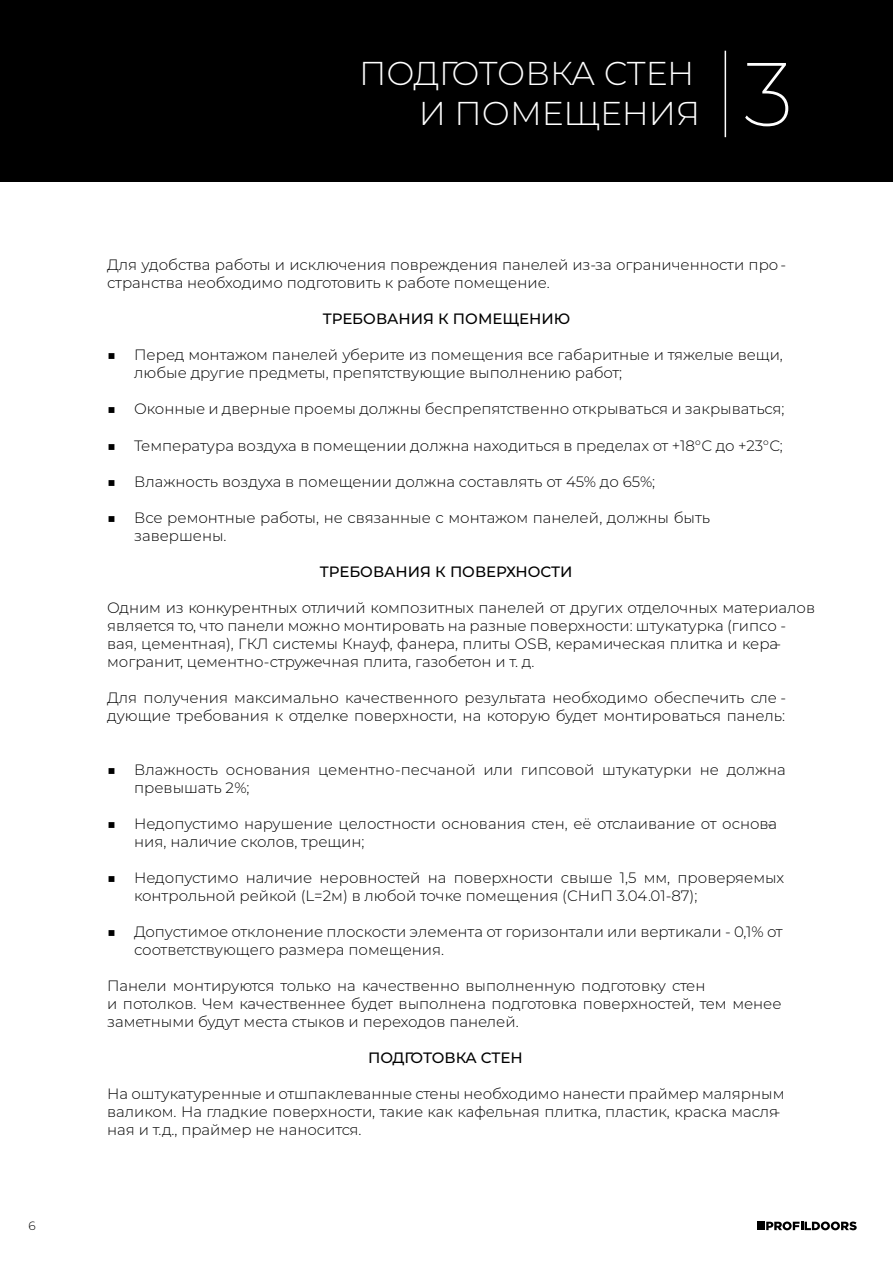
<style>
.page{position:relative;width:893px;height:1262px;background:#fff}
.page>*{position:absolute;margin:0;border:0;box-sizing:border-box;transform-origin:0 0}
.t1{font:200 90px "Montserrat";color:#fff}
.t2{font:300 33px/39.6px "Montserrat";color:#fff;text-align:right}
.t3{font:300 15px/18px "Montserrat";color:#000}
.t4{font:500 15px "Montserrat";color:#000}
.t5{font:300 12px "Montserrat";color:#000}
</style>
<div class="page">
<div style="left:0;top:0;width:893px;height:182px;background:#000"></div>
<hr style="left:724px;top:51px;width:2px;height:86px;background:#fff">
<svg style="left:766px;top:1221px;width:90px;height:9px"></svg>
<div style="left:757px;top:1221px;width:7px;height:9px;background:#000"></div>
<p class="t5" style="left:28px;top:1218px;width:9px">6</p>
<h2 class="t2" style="left:359px;top:54px;width:343px">ПОДГОТОВКА СТЕН<br>И ПОМЕЩЕНИЯ</h2>
<h1 class="t1" style="left:743px;top:39px;width:51px">3</h1>
<p class="t3" style="left:107px;top:256px;width:680px">Для удобства работы и исключения повреждения панелей из-за ограниченности про&shy;странства необходимо подготовить к работе помещение.</p>
<p class="t4" style="left:323px;top:310px;width:249px">ТРЕБОВАНИЯ К ПОМЕЩЕНИЮ</p>
<p class="t3" style="left:134px;top:346px;width:650px;text-indent:-27px">■ Перед монтажом панелей уберите из помещения все габаритные и тяжелые вещи, любые другие предметы, препятствующие выполнению работ;</p>
<p class="t3" style="left:107px;top:400px;width:678px">■ Оконные и дверные проемы должны беспрепятственно открываться и закрываться;</p>
<p class="t3" style="left:107px;top:436px;width:677px">■ Температура воздуха в помещении должна находиться в пределах от +18°С до +23°С;</p>
<p class="t3" style="left:107px;top:472px;width:549px">■ Влажность воздуха в помещении должна составлять от 45% до 65%;</p>
<p class="t3" style="left:134px;top:508px;width:577px;text-indent:-27px">■ Все ремонтные работы, не связанные с монтажом панелей, должны быть завершены.</p>
<p class="t4" style="left:320px;top:562px;width:254px">ТРЕБОВАНИЯ К ПОВЕРХНОСТИ</p>
<p class="t3" style="left:107px;top:598px;width:709px">Одним из конкурентных отличий композитных панелей от других отделочных материалов является то, что панели можно монтировать на разные поверхности: штукатурка (гипсо - вая, цементная), ГКЛ системы Кнауф, фанера, плиты OSB, керамическая плитка и кера&shy;могранит, цементно-стружечная плита, газобетон и т. д.</p>
<p class="t3" style="left:107px;top:688px;width:680px">Для получения максимально качественного результата необходимо обеспечить сле - дующие требования к отделке поверхности, на которую будет монтироваться панель:</p>
<p class="t3" style="left:134px;top:760px;width:653px;text-indent:-27px">■ Влажность основания цементно-песчаной или гипсовой штукатурки не должна превышать 2%;</p>
<p class="t3" style="left:134px;top:814px;width:644px;text-indent:-27px">■ Недопустимо нарушение целостности основания стен, её отслаивание от основа&shy;ния, наличие сколов, трещин;</p>
<p class="t3" style="left:134px;top:868px;width:651px;text-indent:-27px">■ Недопустимо наличие неровностей на поверхности свыше 1,5 мм, проверяемых контрольной рейкой (L=2м) в любой точке помещения (СНиП 3.04.01-87);</p>
<p class="t3" style="left:134px;top:922px;width:650px;text-indent:-27px">■ Допустимое отклонение плоскости элемента от горизонтали или вертикали - 0,1% от соответствующего размера помещения.</p>
<p class="t3" style="left:107px;top:976px;width:676px">Панели монтируются только на качественно выполненную подготовку стен<br>и потолков. Чем качественнее будет выполнена подготовка поверхностей, тем менее заметными будут места стыков и переходов панелей.</p>
<p class="t4" style="left:368px;top:1048px;width:156px">ПОДГОТОВКА СТЕН</p>
<p class="t3" style="left:107px;top:1084px;width:678px">На оштукатуренные и отшпаклеванные стены необходимо нанести праймер малярным валиком. На гладкие поверхности, такие как кафельная плитка, пластик, краска масля&shy;ная и т.д., праймер не наносится.</p>
</div>
